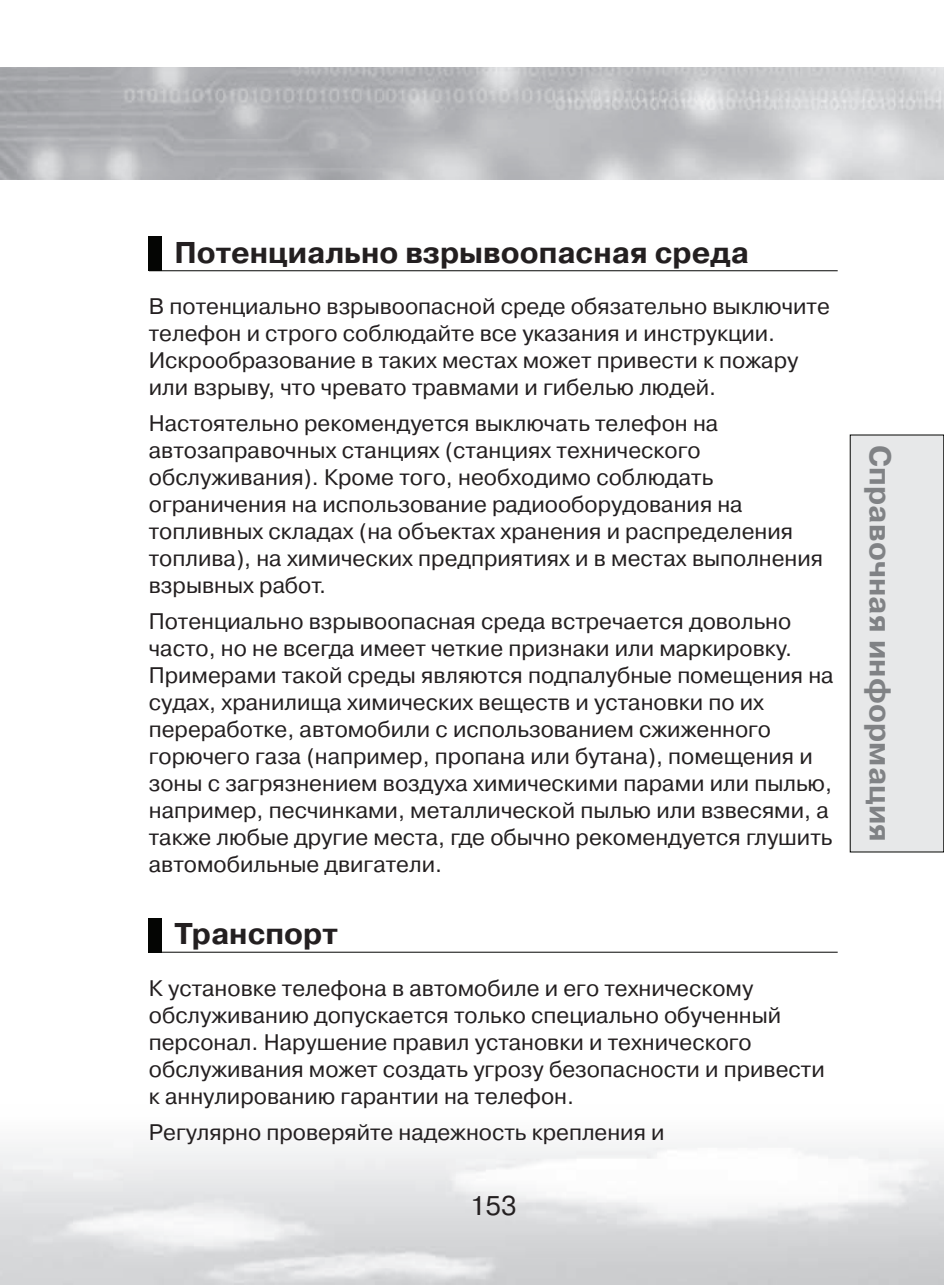
<style>
.page{position:relative;width:944px;height:1285px;background:#fff}
.page>*{position:absolute;margin:0;border:0;box-sizing:border-box;transform-origin:0 0}
.t1{font:700 30px "Pragmatica C";color:#231f20}
.t2{font:700 30px "Pragmatica C";letter-spacing:.005em;color:#808285}
.t3{font:27px "Pragmatica C";color:#231f20}
.t4{font:22.5px/27px "Pragmatica C";color:#231f20}
</style>
<div class="page">
<img style="left:0;top:68px;width:944px;height:111px">
<div style="left:850px;top:435px;width:94px;height:416px;background:#e7e8e9"></div>
<hr style="left:149px;top:270px;width:689px;height:1px;background:#040503">
<div style="left:149px;top:237px;width:13px;height:34px;background:#040503"></div>
<hr style="left:149px;top:951px;width:689px;height:1px;background:#040503">
<div style="left:149px;top:918px;width:13px;height:34px;background:#040503"></div>
<h1 class="t1" style="left:174px;top:236px;width:576px">Потенциально взрывоопасная среда</h1>
<p class="t4" style="left:149px;top:293px;width:683px">В потенциально взрывоопасной среде обязательно выключите телефон и строго соблюдайте все указания и инструкции.<br>Искрообразование в таких местах может привести к пожару или взрыву, что чревато травмами и гибелью людей.</p>
<p class="t4" style="left:149px;top:410px;width:676px">Настоятельно рекомендуется выключать телефон на автозаправочных станциях (станциях технического обслуживания). Кроме того, необходимо соблюдать ограничения на использование радиооборудования на топливных складах (на объектах хранения и распределения топлива), на химических предприятиях и в местах выполнения взрывных работ.</p>
<p class="t4" style="left:149px;top:608px;width:686px">Потенциально взрывоопасная среда встречается довольно часто, но не всегда имеет четкие признаки или маркировку.<br>Примерами такой среды являются подпалубные помещения на судах, хранилища химических веществ и установки по их переработке, автомобили с использованием сжиженного горючего газа (например, пропана или бутана), помещения и зоны с загрязнением воздуха химическими парами или пылью, например, песчинками, металлической пылью или взвесями, а также любые другие места, где обычно рекомендуется глушить автомобильные двигатели.</p>
<h1 class="t1" style="left:174px;top:917px;width:165px">Транспорт</h1>
<p class="t4" style="left:149px;top:974px;width:677px">К установке телефона в автомобиле и его техническому обслуживанию допускается только специально обученный персонал. Нарушение правил установки и технического обслуживания может создать угрозу безопасности и привести к аннулированию гарантии на телефон.</p>
<p class="t4" style="left:149px;top:1118px;width:517px">Регулярно проверяйте надежность крепления и</p>
<p class="t3" style="left:470px;top:1190px;width:46px">153</p>
<h1 class="t2" style="left:897px;top:445px;width:398px;rotate:90deg">Справочная информация</h1>
</div>
